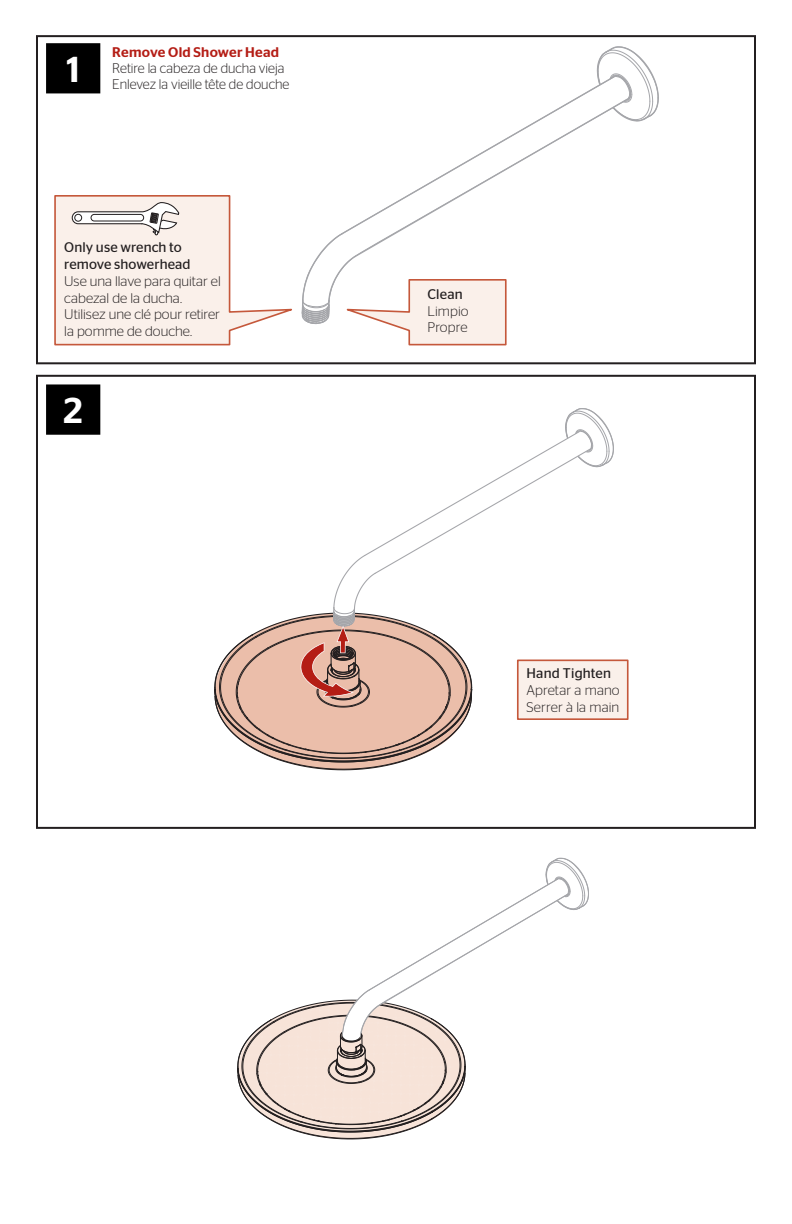
<style>
.page{position:relative;width:792px;height:1224px;background:#fff}
.page>*{position:absolute;margin:0;border:0;box-sizing:border-box;transform-origin:0 0}
.t1{font:500 36px "Stag Sans";color:#fff}
.Text{font:300 14px/16.8px "Stag Sans";color:#231f20}
.Text-2{font:300 14px "Stag Sans";color:#231f20;scale:.96 1}
.t2{font:14px/16.8px "Stag Sans";letter-spacing:.01em;color:#231f20}
.Text-3{font:500 14px "Stag Sans";letter-spacing:.02em;color:#b41d15}
</style>
<div class="page">
<div style="left:36px;top:375px;width:720px;height:454px;border:2px solid #231f20"></div>
<div style="left:36px;top:35px;width:720px;height:329px;border:2px solid #231f20"></div>
<div style="left:46px;top:43px;width:54px;height:50px;background:#000;border:2px solid #000"></div>
<div style="left:46px;top:384px;width:54px;height:51px;background:#000;border:2px solid #000"></div>
<svg style="left:596px;top:46px;width:63px;height:76px"></svg>
<svg style="left:617px;top:75px;width:16px;height:47px"></svg>
<svg style="left:579px;top:74px;width:38px;height:22px"></svg>
<svg style="left:410px;top:96px;width:221px;height:98px"></svg>
<svg style="left:237px;top:857px;width:352px;height:283px"></svg>
<svg style="left:214px;top:408px;width:400px;height:363px"></svg>
<div style="left:517px;top:660px;width:112px;height:60px;background:#faf0ea;border:2px solid #c5583b"></div>
<svg style="left:54px;top:194px;width:453px;height:152px"></svg>
<p class="t1" style="left:66px;top:48px;width:15px">1</p>
<p class="Text-3" style="left:112px;top:44px;width:168px">Remove Old Shower Head</p>
<p class="Text-2" style="left:112px;top:61px;width:181px">Retire la cabeza de ducha vieja</p>
<p class="Text-2" style="left:112px;top:77px;width:186px">Enlevez la vieille tête de douche</p>
<p class="t2" style="left:64px;top:239px;width:128px">Only use wrench to remove showerhead</p>
<p class="Text" style="left:64px;top:272px;width:158px">Use una llave para quitar el cabezal de la ducha.</p>
<p class="Text" style="left:64px;top:306px;width:157px">Utilisez une clé pour retirer la pomme de douche.</p>
<p class="t1" style="left:64px;top:390px;width:21px">2</p>
<p class="t2" style="left:428px;top:285px;width:37px">Clean</p>
<p class="Text" style="left:428px;top:302px;width:43px">Limpio</p>
<p class="Text" style="left:428px;top:319px;width:42px">Propre</p>
<p class="t2" style="left:526px;top:665px;width:86px">Hand Tighten</p>
<p class="Text" style="left:526px;top:682px;width:95px">Apretar a mano</p>
<p class="Text" style="left:526px;top:698px;width:94px">Serrer à la main</p>
</div>
